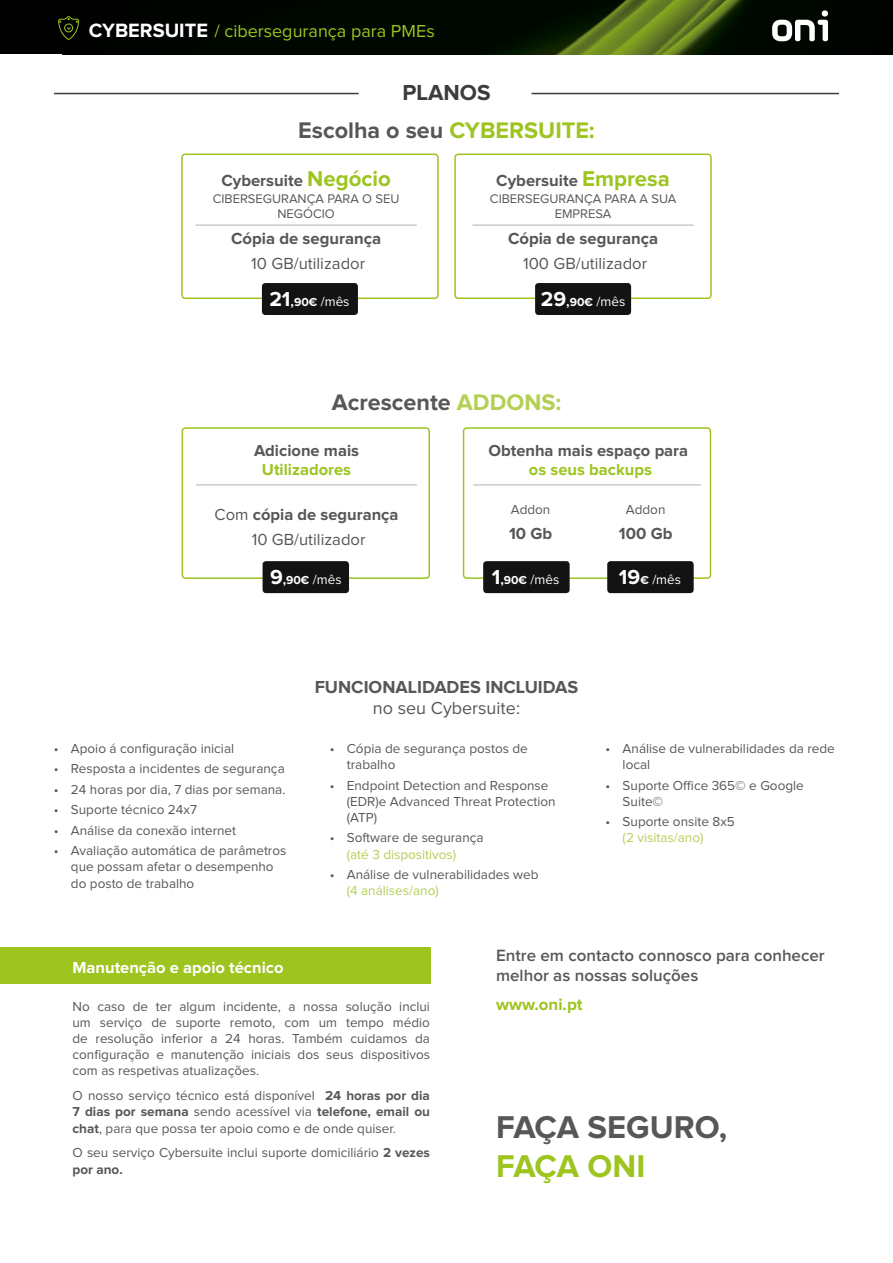
<style>
.page{position:relative;width:893px;height:1263px;background:#fff}
.page>*{position:absolute;margin:0;border:0;box-sizing:border-box;transform-origin:0 0}
.t1{font:700 32.7px "Proxima Nova";color:#575756}
.t2{font:700 32.7px "Proxima Nova";letter-spacing:-.005em;color:#9dc41f}
.t3{font:700 23.4px "Proxima Nova";color:#575756}
.t4{font:700 22.5px "Proxima Nova";color:#3c3c3b}
.t5{font:18px "Proxima Nova";color:#9dc41f}
.t6{font:700 18px "Proxima Nova";color:#575756}
.t7{font:18px "Proxima Nova";color:#575756}
.t8{font:600 16.95px/20.2px "Proxima Nova";color:#575756}
.t9{font:700 16.95px "Proxima Nova";color:#9dc41f}
.t10{font:700 16.65px "Proxima Nova";color:#575756}
.t11{font:16.65px "Proxima Nova";color:#575756}
.t12{font:700 16.5px "Proxima Nova";color:#575756}
.t13{font:700 16.5px "Proxima Nova";color:#9dc41f}
.t14{font:700 16.5px "Proxima Nova";color:#fff}
.t15{font:13.5px/16.2px "Proxima Nova";color:#575756}
.t16{font:13.5px "Proxima Nova";color:#b4cf54}
.t17{font:13.5px "Proxima Nova";color:#fff}
.t18{font:12.9px/15.6px "Proxima Nova";color:#575756;text-align:center}
.s1{font-weight:700;font-size:19.95px;color:#fff}
.s2{color:#9dc41f}
.s3{font-size:22.2px;color:#9dc41f}
.s4{font-weight:700;font-size:21px}
.s5{font-weight:700}
.s6{font-weight:700;font-size:12px}
.s7{color:#b4cf54}
.s8{font-weight:400}
</style>
<div class="page">
<div style="left:0;top:0;width:893px;height:54px;background:#000"></div>
<img style="left:481px;top:0;width:348px;height:54px">
<svg style="left:58px;top:16px;width:22px;height:24px"></svg>
<svg style="left:772px;top:10px;width:56px;height:31px"></svg>
<div style="left:0;top:947px;width:430px;height:36px;background:#9dc41f"></div>
<hr style="left:531px;top:93px;width:308px;height:1px;background:#3c3c3b">
<hr style="left:54px;top:93px;width:305px;height:1px;background:#3c3c3b">
<hr style="left:196px;top:224px;width:221px;height:2px;background:#3c3c3b">
<div style="left:181px;top:154px;width:258px;height:145px;border:2px solid #9dc41f;border-radius:3px"></div>
<hr style="left:472px;top:224px;width:222px;height:2px;background:#3c3c3b">
<div style="left:454px;top:154px;width:258px;height:145px;border:2px solid #9dc41f;border-radius:3px"></div>
<hr style="left:196px;top:484px;width:221px;height:2px;background:#3c3c3b">
<div style="left:182px;top:427px;width:248px;height:152px;border:2px solid #9dc41f;border-radius:3px"></div>
<div style="left:263px;top:561px;width:86px;height:32px;background:#131313;border-radius:3px"></div>
<div style="left:262px;top:283px;width:96px;height:32px;background:#131313;border-radius:3px"></div>
<hr style="left:473px;top:484px;width:228px;height:2px;background:#3c3c3b">
<div style="left:463px;top:427px;width:248px;height:152px;border:2px solid #9dc41f;border-radius:3px"></div>
<div style="left:483px;top:561px;width:87px;height:32px;background:#131313;border-radius:3px"></div>
<div style="left:607px;top:561px;width:87px;height:32px;background:#131313;border-radius:3px"></div>
<div style="left:535px;top:283px;width:96px;height:32px;background:#131313;border-radius:3px"></div>
<h3 class="t5" style="left:89px;top:23px;width:347px"><span class="s1">CYBERSUITE</span> / cibersegurança para PMEs</h3>
<h3 class="t4" style="left:402px;top:82px;width:90px">PLANOS</h3>
<h2 class="t3" style="left:298px;top:119px;width:298px">Escolha o seu <span class="s2">CYBERSUITE:</span></h2>
<p class="t10" style="left:221px;top:173px;width:171px">Cybersuite <span class="s3">Negócio</span></p>
<p class="t18" style="left:213px;top:191px;width:188px">CIBERSEGURANÇA PARA O SEU<br>NEGÓCIO</p>
<p class="t10" style="left:496px;top:173px;width:175px">Cybersuite <span class="s3">Empresa</span></p>
<p class="t18" style="left:490px;top:191px;width:188px">CIBERSEGURANÇA PARA A SUA<br>EMPRESA</p>
<p class="t10" style="left:231px;top:231px;width:152px">Cópia de segurança</p>
<p class="t11" style="left:251px;top:256px;width:115px">10 GB/utilizador</p>
<p class="t10" style="left:508px;top:231px;width:152px">Cópia de segurança</p>
<p class="t11" style="left:523px;top:256px;width:126px">100 GB/utilizador</p>
<p class="t17" style="left:269px;top:296px;width:82px"><span class="s4">21</span><span class="s5">,</span><span class="s6">90€</span> /mês</p>
<p class="t17" style="left:541px;top:296px;width:86px"><span class="s4">29</span><span class="s5">,</span><span class="s6">90€</span> /mês</p>
<h2 class="t3" style="left:332px;top:392px;width:231px">Acrescente <span class="s7">ADDONS:</span></h2>
<p class="t12" style="left:254px;top:443px;width:107px">Adicione mais</p>
<p class="t13" style="left:262px;top:462px;width:91px">Utilizadores</p>
<p class="t12" style="left:215px;top:507px;width:185px"><span class="s8">Com</span> cópia de segurança</p>
<p class="t11" style="left:252px;top:532px;width:115px">10 GB/utilizador</p>
<p class="t17" style="left:270px;top:574px;width:73px"><span class="s4">9</span><span class="s5">,</span><span class="s6">90€</span> /mês</p>
<p class="t12" style="left:488px;top:443px;width:201px">Obtenha mais espaço para</p>
<p class="t13" style="left:529px;top:462px;width:125px">os seus backups</p>
<p class="t15" style="left:511px;top:502px;width:41px">Addon</p>
<p class="t10" style="left:509px;top:526px;width:45px">10 Gb</p>
<p class="t15" style="left:626px;top:502px;width:41px">Addon</p>
<p class="t10" style="left:619px;top:526px;width:55px">100 Gb</p>
<p class="t17" style="left:492px;top:574px;width:69px"><span class="s4">1</span><span class="s5">,</span><span class="s6">90€</span> /mês</p>
<p class="t17" style="left:619px;top:574px;width:64px"><span class="s4">19</span><span class="s6">€</span> /mês</p>
<p class="t15" style="left:54px;top:741px;width:182px">• Apoio á configuração inicial</p>
<p class="t15" style="left:54px;top:761px;width:232px">• Resposta a incidentes de segurança</p>
<p class="t15" style="left:54px;top:782px;width:233px">• 24 horas por dia, 7 dias por semana.</p>
<p class="t15" style="left:54px;top:802px;width:144px">• Suporte técnico 24x7</p>
<p class="t15" style="left:54px;top:823px;width:184px">• Análise da conexão internet</p>
<p class="t15" style="left:71px;top:843px;width:217px;text-indent:-17px">• Avaliação automática de parâmetros que possam afetar o desempenho do posto de trabalho</p>
<h3 class="t6" style="left:315px;top:678px;width:265px">FUNCIONALIDADES INCLUIDAS</h3>
<h3 class="t7" style="left:373px;top:700px;width:149px">no seu Cybersuite:</h3>
<p class="t15" style="left:347px;top:741px;width:183px;text-indent:-17px">• Cópia de segurança postos de trabalho</p>
<p class="t15" style="left:347px;top:777px;width:210px;text-indent:-17px">• Endpoint Detection and Response (EDR)e Advanced Threat Protection (ATP)</p>
<p class="t15" style="left:330px;top:830px;width:155px">• Software de segurança</p>
<p class="t16" style="left:347px;top:848px;width:111px">(até 3 dispositivos)</p>
<p class="t15" style="left:330px;top:867px;width:210px">• Análise de vulnerabilidades web</p>
<p class="t16" style="left:347px;top:884px;width:93px">(4 análises/ano)</p>
<p class="t15" style="left:623px;top:741px;width:214px;text-indent:-17px">• Análise de vulnerabilidades da rede local</p>
<p class="t15" style="left:623px;top:777px;width:183px;text-indent:-17px">• Suporte Office 365© e Google<br>Suite©</p>
<p class="t15" style="left:606px;top:814px;width:131px">• Suporte onsite 8x5</p>
<p class="t16" style="left:623px;top:832px;width:82px">(2 visitas/ano)</p>
<p class="t14" style="left:73px;top:959px;width:213px">Manutenção e apoio técnico</p>
<p class="t15" style="left:73px;top:999px;width:359px;text-align:justify">No caso de ter algum incidente, a nossa solução inclui um serviço de suporte remoto, com um tempo médio de resolução inferior a 24 horas. Também cuidamos da configuração e manutenção iniciais dos seus dispositivos com as respetivas atualizações.</p>
<p class="t15" style="left:73px;top:1088px;width:359px;text-align:justify">O nosso serviço técnico está disponível <span class="s5">24 horas por dia 7 dias por semana</span> sendo acessível via <span class="s5">telefone, email ou chat</span>, para que possa ter apoio como e de onde quiser.</p>
<p class="t15" style="left:73px;top:1145px;width:359px">O seu serviço Cybersuite inclui suporte domiciliário <span class="s5">2 vezes por ano.</span></p>
<p class="t8" style="left:496px;top:945px;width:330px">Entre em contacto connosco para conhecer melhor as nossas soluções</p>
<p class="t9" style="left:496px;top:996px;width:88px">www.oni.pt</p>
<h1 class="t1" style="left:496px;top:1112px;width:233px">FAÇA SEGURO,</h1>
<h1 class="t2" style="left:496px;top:1151px;width:151px">FAÇA ONI</h1>
</div>
